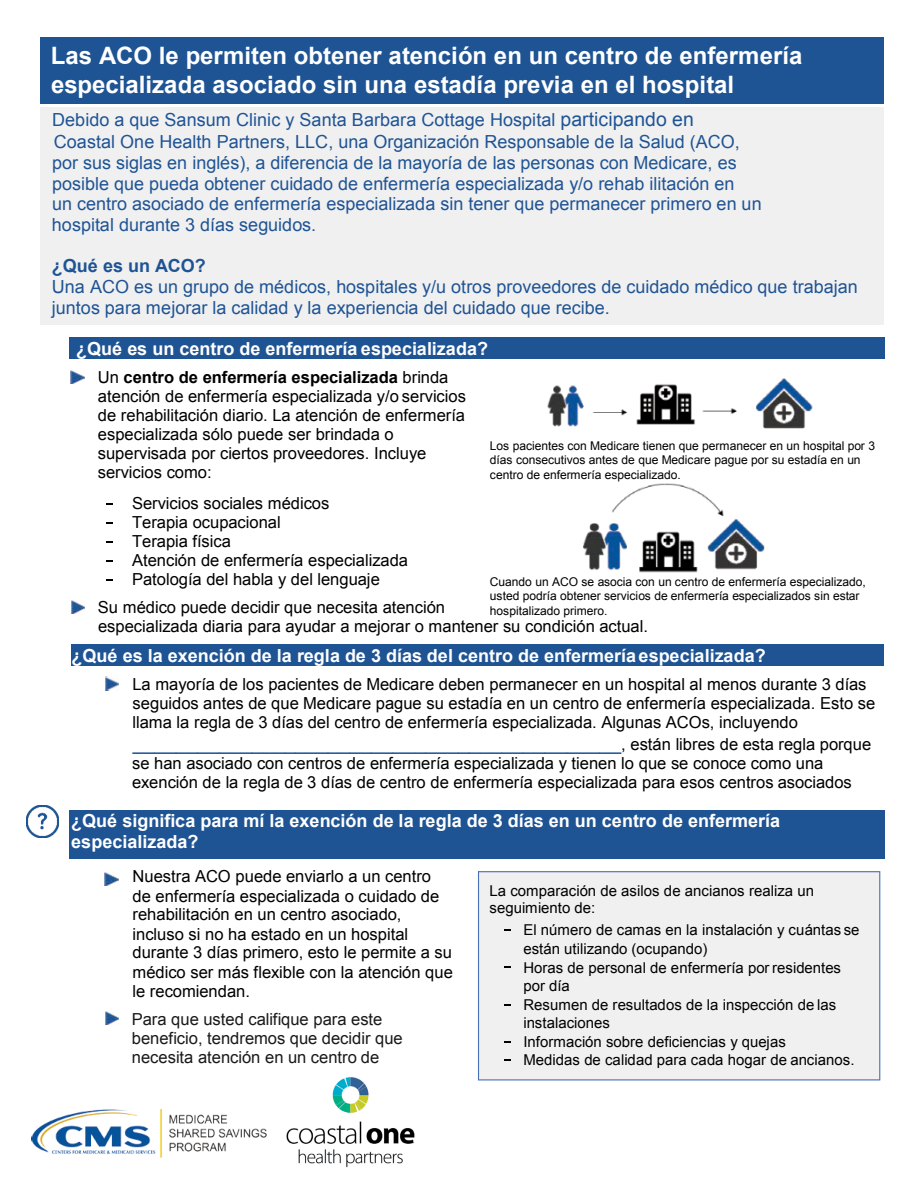
<style>
.page{position:relative;width:918px;height:1188px;background:#fff}
.page>*{position:absolute;margin:0;border:0;box-sizing:border-box;transform-origin:0 0}
.t1{font:700 24px/28.2px "Arial";color:#fff}
.t2{font:19.5px "Arial";color:#1f5494}
.t3{font:18px/21.1px "Arial";letter-spacing:.005em;color:#1f5494}
.t4{font:700 18px/21.3px "Arial";color:#fff}
.t5{font:16.5px/19px "Arial";color:#000}
.t6{font:16.5px/19px "Arial";color:#1a191a}
.t7{font:15px/18.6px "Arial";color:#000}
.t8{font:12px/14.2px "Arial";letter-spacing:-.005em;color:#000}
.s1{font-size:19.5px}
.s2{font-weight:700}
.s3{font-size:16.5px;color:#000}
</style>
<div class="page">
<img style="left:286px;top:1077px;width:129px;height:91px">
<img style="left:32px;top:1110px;width:234px;height:48px">
<div style="left:69px;top:338px;width:815px;height:21px;background:#1f5494"></div>
<svg style="left:106px;top:503px;width:7px;height:2px"></svg>
<svg style="left:106px;top:522px;width:7px;height:2px"></svg>
<svg style="left:106px;top:560px;width:7px;height:2px"></svg>
<div style="left:72px;top:644px;width:812px;height:22px;background:#1f5494"></div>
<img style="left:26px;top:805px;width:33px;height:33px">
<svg style="left:71px;top:370px;width:13px;height:13px"></svg>
<svg style="left:71px;top:600px;width:13px;height:13px"></svg>
<img style="left:105px;top:677px;width:14px;height:13px">
<svg style="left:105px;top:1012px;width:13px;height:13px"></svg>
<div style="left:41px;top:37px;width:843px;height:67px;background:#1f5494"></div>
<div style="left:41px;top:107px;width:843px;height:217px;background:#f0f0f1"></div>
<div style="left:69px;top:810px;width:815px;height:48px;background:#1f5494"></div>
<svg style="left:105px;top:873px;width:13px;height:13px"></svg>
<img style="left:547px;top:378px;width:266px;height:195px">
<img style="left:547px;top:439px;width:266px;height:43px">
<div style="left:478px;top:871px;width:402px;height:209px;background:#f0f0f1"></div>
<p class="t1" style="left:51px;top:43px;width:753px">Las ACO le permiten obtener atención en un centro de enfermería especializada asociado sin una estadía previa en el hospital</p>
<p class="t3" style="left:52px;top:109px;width:711px">Debido a que Sansum Clinic y Santa Barbara Cottage Hospital <span class="s1">participando en<br></span>Coastal One Health Partners, LLC, una Organización Responsable de la Salud (ACO, por sus siglas en inglés), a diferencia de la mayoría de las personas con Medicare, es posible que pueda obtener cuidado de enfermería especializada y/o rehab ilitación en<br>un centro asociado de enfermería especializada sin tener que permanecer primero en un hospital durante 3 días seguidos.</p>
<p class="t3" style="left:52px;top:256px;width:807px;line-height:20.7px"><span class="s2">¿Qué es un ACO?<br></span>Una ACO es un grupo de médicos, hospitales y/u otros proveedores de cuidado médico que trabajan juntos para mejorar la calidad y la experiencia del cuidado que recibe.</p>
<p class="t4" style="left:76px;top:338px;width:413px">¿Qué es un centro de enfermería especializada?</p>
<p class="t5" style="left:98px;top:368px;width:370px">Un <span class="s2">centro de enfermería especializada</span> brinda atención de enfermería especializada y/o servicios de rehabilitación diario. La atención de enfermería especializada sólo puede ser brindada o supervisada por ciertos proveedores. Incluye servicios como:</p>
<p class="t5" style="left:132px;top:494px;width:278px">Servicios sociales médicos<br>Terapia ocupacional<br>Terapia física<br>Atención de enfermería especializada<br>Patología del habla y del lenguaje</p>
<p class="t5" style="left:98px;top:598px;width:551px">Su médico puede decidir que necesita atención<br>especializada diaria para ayudar a mejorar o mantener su condición actual.</p>
<p class="t4" style="left:72px;top:645px;width:696px">¿Qué es la exención de la regla de 3 días del centro de enfermeríaespecializada?</p>
<p class="t5" style="left:132px;top:675px;width:744px">La mayoría de los pacientes de Medicare deben permanecer en un hospital al menos durante 3 días seguidos antes de que Medicare pague su estadía en un centro de enfermería especializada. Esto se llama la regla de 3 días del centro de enfermería especializada. Algunas ACOs, incluyendo</p>
<p class="t2" style="left:133px;top:730px;width:740px">_____________________________________________<span class="s3">, están libres de esta regla porque</span></p>
<p class="t5" style="left:132px;top:754px;width:721px">se han asociado con centros de enfermería especializada y tienen lo que se conoce como una exención de la regla de 3 días de centro de enfermería especializada para esos centros asociados</p>
<p class="t8" style="left:490px;top:439px;width:387px">Los pacientes con Medicare tienen que permanecer en un hospital por 3 días consecutivos antes de que Medicare pague por su estadía en un centro de enfermería especializado.</p>
<p class="t8" style="left:490px;top:575px;width:377px">Cuando un ACO se asocia con un centro de enfermería especializado, usted podría obtener servicios de enfermería especializados sin estar hospitalizado primero.</p>
<p class="t4" style="left:71px;top:811px;width:710px">¿Qué significa para mí la exención de la regla de 3 días en un centro de enfermería especializada?</p>
<p class="t5" style="left:132px;top:867px;width:322px">Nuestra ACO puede enviarlo a un centro de enfermería especializada o cuidado de rehabilitación en un centro asociado, incluso si no ha estado en un hospital durante 3 días primero, esto le permite a su médico ser más flexible con la atención que le recomiendan.</p>
<p class="t6" style="left:132px;top:1009px;width:273px">Para que usted califique para este beneficio, tendremos que decidir que necesita atención en un centro de</p>
<p class="t7" style="left:490px;top:882px;width:326px;line-height:17.2px">La comparación de asilos de ancianos realiza un seguimiento de:</p>
<p class="t7" style="left:523px;top:921px;width:338px">El número de camas en la instalación y cuántas se están utilizando (ocupando)<br>Horas de personal de enfermería por residentes por día<br>Resumen de resultados de la inspección de las instalaciones<br>Información sobre deficiencias y quejas<br>Medidas de calidad para cada hogar de ancianos.</p>
</div>
